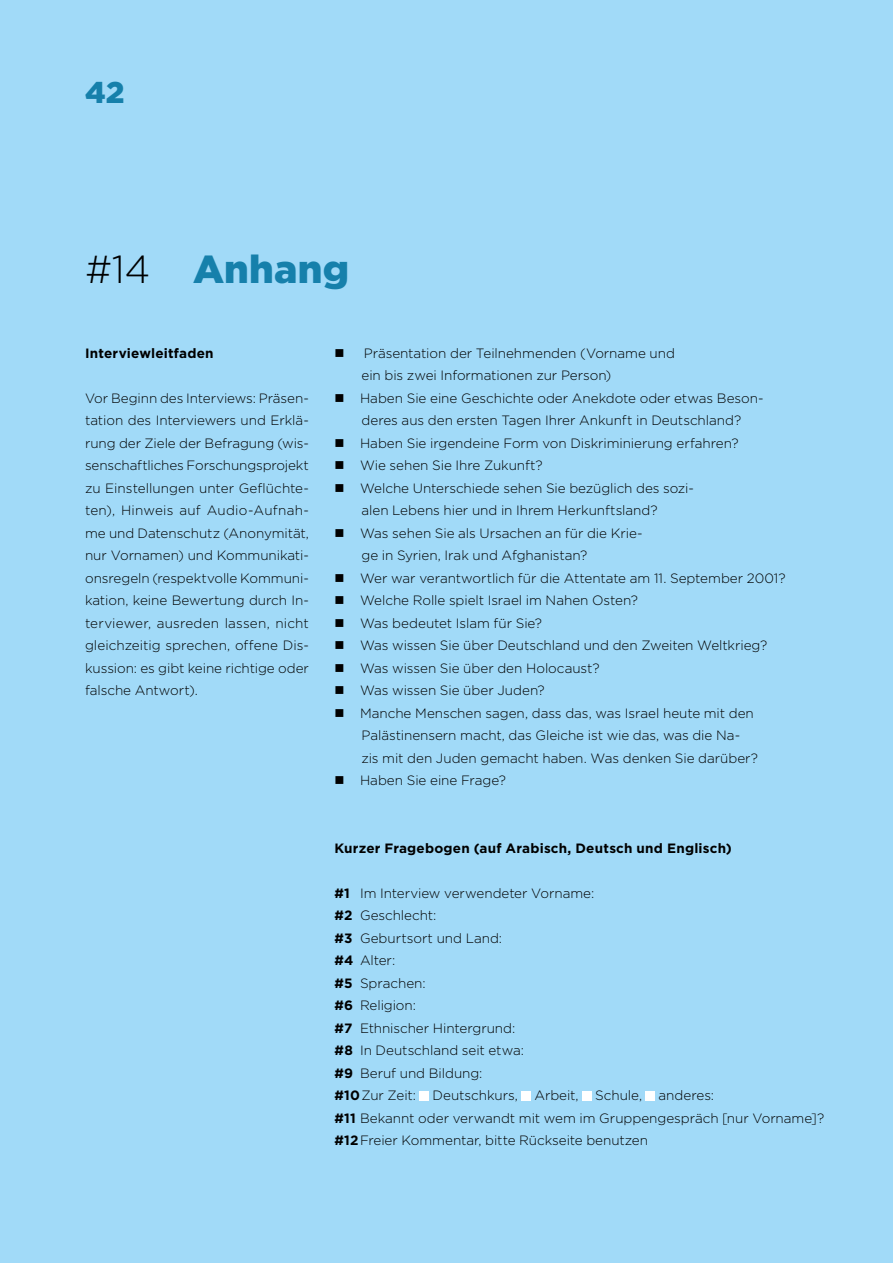
<style>
.page{position:relative;width:893px;height:1263px;background:#a1daf8}
.page>*{position:absolute;margin:0;border:0;box-sizing:border-box;transform-origin:0 0}
.t1{font:900 39px "Gotham";letter-spacing:.005em;color:#1680ab}
.t2{font:900 30px "Gotham";color:#1680ab}
.t3{font:300 13.5px/22.5px "Gotham";letter-spacing:-.005em;color:#000}
.t4{font:700 13.5px "Gotham";letter-spacing:.015em;color:#000}
.s1{font-weight:300;color:#000}
.s2{font-weight:700}
</style>
<div class="page">
<div style="left:420px;top:1091px;width:9px;height:9px;background:#fff"></div>
<div style="left:522px;top:1091px;width:9px;height:9px;background:#fff"></div>
<div style="left:582px;top:1091px;width:9px;height:9px;background:#fff"></div>
<div style="left:646px;top:1091px;width:9px;height:9px;background:#fff"></div>
<h2 class="t2" style="left:85px;top:76px;width:41px">42</h2>
<h1 class="t1" style="left:85px;top:246px;width:266px"><span class="s1">#14</span> Anhang</h1>
<p class="t4" style="left:85px;top:345px;width:130px">Interviewleitfaden</p>
<p class="t3" style="left:85px;top:386px;width:225px;text-align:justify">Vor Beginn des Interviews: Präsen&shy;tation des Interviewers und Erklä&shy;rung der Ziele der Befragung (wis&shy;senschaftliches Forschungsprojekt zu Einstellungen unter Geflüchte&shy;ten), Hinweis auf Audio-Aufnah&shy;me und Datenschutz (Anonymität, nur Vornamen) und Kommunikati&shy;onsregeln (respektvolle Kommuni&shy;kation, keine Bewertung durch In&shy;terviewer, ausreden lassen, nicht gleichzeitig sprechen, offene Dis&shy;kussion: es gibt keine richtige oder falsche Antwort).</p>
<p class="t3" style="left:360px;top:341px;width:427px">Präsentation der Teilnehmenden (Vorname und<br>ein bis zwei Informationen zur Person)<br>Haben Sie eine Geschichte oder Anekdote oder etwas Beson&shy;deres aus den ersten Tagen Ihrer Ankunft in Deutschland?<br>Haben Sie irgendeine Form von Diskriminierung erfahren?<br>Wie sehen Sie Ihre Zukunft?<br>Welche Unterschiede sehen Sie bezüglich des sozi-<br>alen Lebens hier und in Ihrem Herkunftsland?<br>Was sehen Sie als Ursachen an für die Krie-<br>ge in Syrien, Irak und Afghanistan?<br>Wer war verantwortlich für die Attentate am 11. September 2001?<br>Welche Rolle spielt Israel im Nahen Osten?<br>Was bedeutet Islam für Sie?<br>Was wissen Sie über Deutschland und den Zweiten Weltkrieg?<br>Was wissen Sie über den Holocaust?<br>Was wissen Sie über Juden?<br>Manche Menschen sagen, dass das, was Israel heute mit den Palästinensern macht, das Gleiche ist wie das, was die Na-<br>zis mit den Juden gemacht haben. Was denken Sie darüber?<br>Haben Sie eine Frage?</p>
<p class="t4" style="left:334px;top:840px;width:399px">Kurzer Fragebogen (auf Arabisch, Deutsch und Englisch)</p>
<p class="t3" style="left:334px;top:881px;width:491px"><span class="s2">#1</span> Im Interview verwendeter Vorname:<br><span class="s2">#2</span> Geschlecht:<br><span class="s2">#3</span> Geburtsort und Land:<br><span class="s2">#4</span> Alter:<br><span class="s2">#5</span> Sprachen:<br><span class="s2">#6</span> Religion:<br><span class="s2">#7</span> Ethnischer Hintergrund:<br><span class="s2">#8</span> In Deutschland seit etwa:<br><span class="s2">#9</span> Beruf und Bildung:<br><span class="s2">#10</span>Zur Zeit: Deutschkurs, Arbeit, Schule, anderes:<br><span class="s2">#11</span> Bekannt oder verwandt mit wem im Gruppengespräch [nur Vorname]? <span class="s2">#12</span>Freier Kommentar, bitte Rückseite benutzen</p>
</div>
